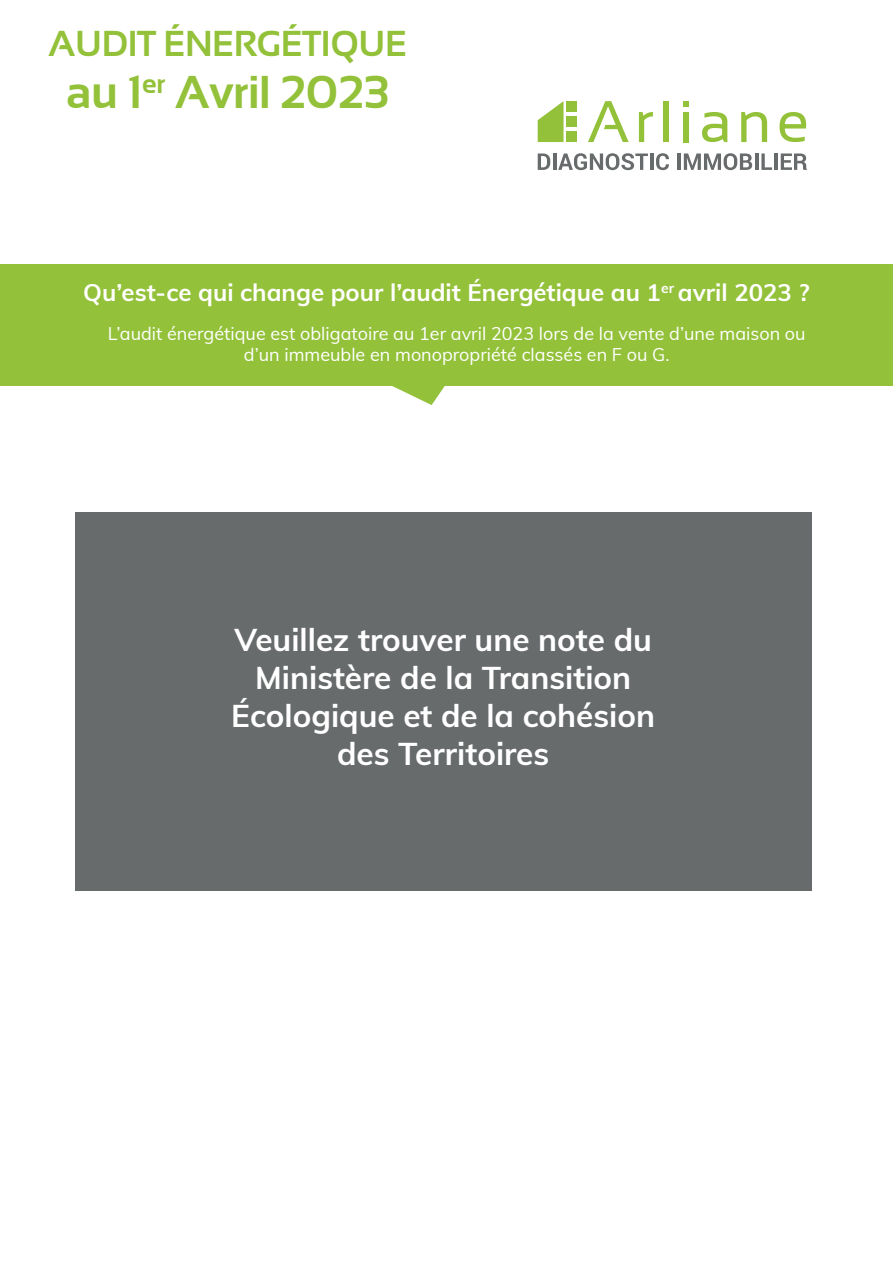
<style>
.page{position:relative;width:893px;height:1263px;background:#fff}
.page>*{position:absolute;margin:0;border:0;box-sizing:border-box;transform-origin:0 0}
.t1{font:700 46.05px "Sansation";letter-spacing:-.01em;color:#93c139}
.t2{font:700 36px "Sansation";letter-spacing:-.01em;color:#93c139}
.t3{font:700 31.5px/37.8px "Muli";color:#fff;text-align:center}
.t4{font:700 24px "Muli";color:#fff}
.t5{font:18px/21.6px "Muli";color:#fff;text-align:center}
</style>
<div class="page">
<div style="left:0;top:264px;width:893px;height:122px;background:#93c139"></div>
<svg style="left:392px;top:386px;width:53px;height:19px"></svg>
<svg style="left:538px;top:153px;width:12px;height:17px"></svg>
<hr style="left:553px;top:153px;width:3px;height:17px;background:#686b6c">
<svg style="left:558px;top:153px;width:90px;height:17px"></svg>
<hr style="left:650px;top:153px;width:3px;height:17px;background:#686b6c">
<svg style="left:656px;top:153px;width:13px;height:17px"></svg>
<hr style="left:677px;top:153px;width:3px;height:17px;background:#686b6c">
<svg style="left:684px;top:153px;width:68px;height:17px"></svg>
<hr style="left:755px;top:153px;width:3px;height:17px;background:#686b6c">
<svg style="left:761px;top:153px;width:11px;height:17px"></svg>
<hr style="left:774px;top:153px;width:3px;height:17px;background:#686b6c">
<svg style="left:781px;top:153px;width:26px;height:17px"></svg>
<svg style="left:588px;top:101px;width:41px;height:41px"></svg>
<svg style="left:639px;top:112px;width:14px;height:30px"></svg>
<div style="left:664px;top:101px;width:5px;height:41px;background:#93c139"></div>
<div style="left:684px;top:112px;width:5px;height:30px;background:#93c139"></div>
<svg style="left:684px;top:101px;width:5px;height:5px"></svg>
<svg style="left:702px;top:112px;width:25px;height:30px"></svg>
<svg style="left:741px;top:112px;width:26px;height:30px"></svg>
<svg style="left:779px;top:112px;width:27px;height:30px"></svg>
<svg style="left:538px;top:101px;width:25px;height:41px"></svg>
<div style="left:566px;top:116px;width:11px;height:11px;background:#93c139"></div>
<div style="left:566px;top:131px;width:11px;height:11px;background:#93c139"></div>
<div style="left:566px;top:101px;width:11px;height:11px;background:#93c139"></div>
<div style="left:75px;top:512px;width:736px;height:378px;background:#686b6c"></div>
<p class="t2" style="left:48px;top:24px;width:360px">AUDIT ÉNERGÉTIQUE</p>
<p class="t1" style="left:66px;top:67px;width:324px">au 1<sup>er</sup> Avril 2023</p>
<p class="t4" style="left:83px;top:275px;width:728px">Qu’est-ce qui change pour l’audit Énergétique au 1<sup>er</sup> avril 2023 ?</p>
<p class="t5" style="left:108px;top:322px;width:699px">L’audit énergétique est obligatoire au 1er avril 2023 lors de la vente d’une maison ou d’un immeuble en monopropriété classés en F ou G.</p>
<p class="t3" style="left:231px;top:619px;width:425px">Veuillez trouver une note du<br>Ministère de la Transition<br>Écologique et de la cohésion des Territoires</p>
</div>
